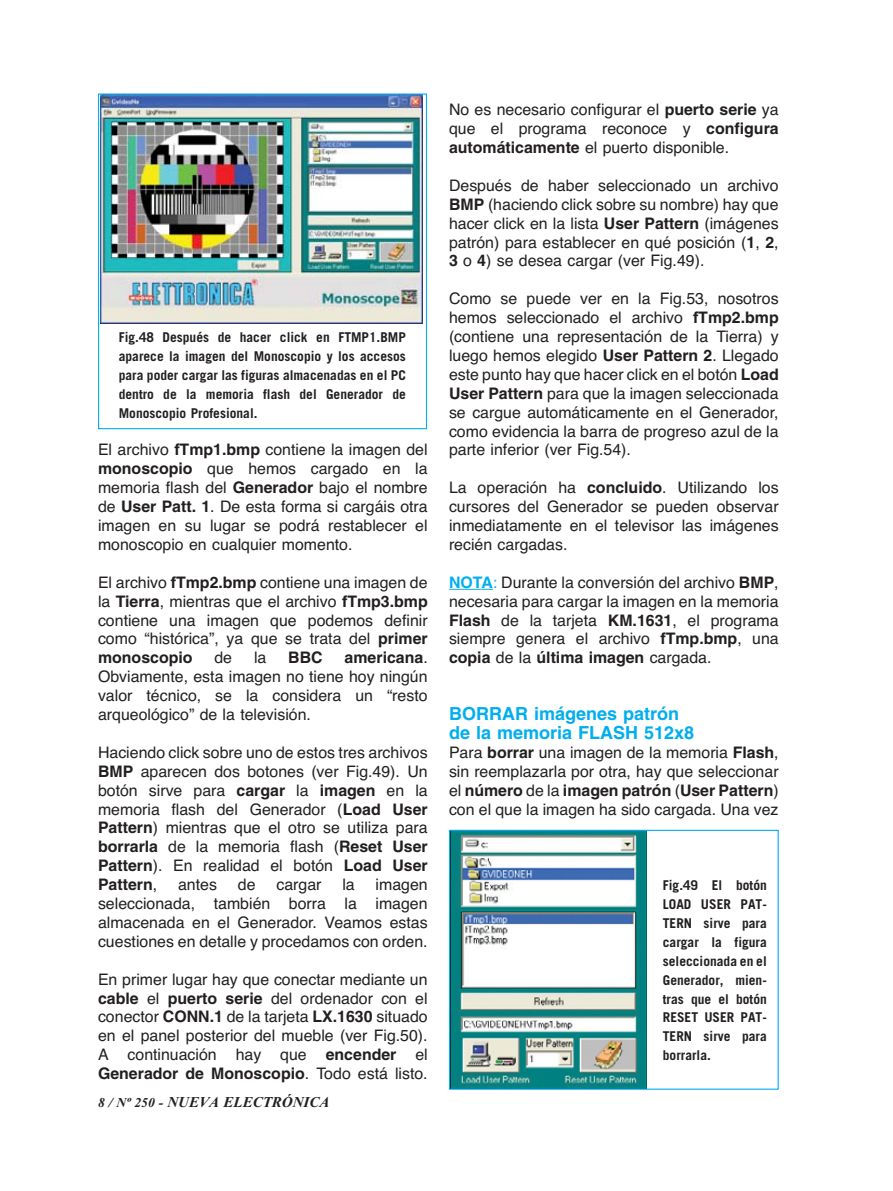
<style>
.page{position:relative;width:893px;height:1191px;background:#fff}
.page>*{position:absolute;margin:0;border:0;box-sizing:border-box;transform-origin:0 0}
.t1{font:700 18px/18.9px "Helvetica";color:#00aeef}
.t2{font:15.9px/18.9px "Helvetica";color:#231f20;text-align:justify}
.t3{font:700 15.9px "Helvetica";color:#231f20}
.t4{font:italic 700 15px "Times New Roman";color:#231f20}
.t5{font:700 13.5px/18.9px "Trade Gothic";color:#231f20;text-align:justify}
.s1{font-weight:700}
.s2{font-size:13.5px}
.s3{font-weight:700;color:#00aeef}
.s4{color:#00aeef}
</style>
<div class="page">
<hr style="left:449px;top:589px;width:32px;height:1px;background:#00aeef">
<svg style="left:481px;top:589px;width:12px;height:1px"></svg>
<img style="left:101px;top:95px;width:321px;height:228px">
<div style="left:98px;top:93px;width:329px;height:336px;border:1px solid #00aeef"></div>
<img style="left:451px;top:832px;width:195px;height:256px">
<div style="left:449px;top:830px;width:329px;height:260px;border:1px solid #00aeef"></div>
<p class="t5" style="left:119px;top:329px;width:289px">Fig.48 Después de hacer click en FTMP1.BMP aparece la imagen del Monoscopio y los accesos para poder cargar las figuras almacenadas en el PC dentro de la memoria flash del Generador de Monoscopio Profesional.</p>
<p class="t2" style="left:98px;top:442px;width:331px">El archivo <span class="s1">fTmp1.bmp</span> contiene la imagen del <span class="s1">monoscopio</span> que hemos cargado en la memoria flash del <span class="s1">Generador</span> bajo el nombre de <span class="s1">User Patt. 1</span>. De esta forma si cargáis otra imagen en su lugar se podrá restablecer el monoscopio en cualquier momento.</p>
<p class="t2" style="left:98px;top:574px;width:331px">El archivo <span class="s1">fTmp2.bmp</span> contiene una imagen de la <span class="s1">Tierra</span>, mientras que el archivo <span class="s1">fTmp3.bmp </span>contiene una imagen que podemos definir como “histórica”, ya que se trata del <span class="s1">primer monoscopio</span></p>
<p class="t2" style="left:214px;top:650px;width:19px">de</p>
<p class="t2" style="left:254px;top:650px;width:14px">la</p>
<p class="t3" style="left:288px;top:652px;width:36px">BBC</p>
<p class="t2" style="left:98px;top:650px;width:331px;text-indent:246px"><span class="s1">americana</span>.<br>Obviamente, esta imagen no tiene hoy ningún valor técnico, se la considera un “resto arqueológico” de la televisión.</p>
<p class="t2" style="left:98px;top:744px;width:331px">Haciendo click sobre uno de estos tres archivos <span class="s1">BMP</span> aparecen dos botones (ver Fig.49). Un botón sirve para <span class="s1">cargar</span> la <span class="s1">imagen</span> en la memoria flash del Generador (<span class="s1">Load User Pattern</span>) mientras que el otro se utiliza para <span class="s1">borrarla</span> de la memoria flash (<span class="s1">Reset User Pattern</span>). En realidad el botón <span class="s1">Load User Pattern</span>,</p>
<p class="t2" style="left:178px;top:877px;width:40px">antes</p>
<p class="t2" style="left:238px;top:877px;width:19px">de</p>
<p class="t2" style="left:276px;top:877px;width:47px">cargar</p>
<p class="t2" style="left:342px;top:877px;width:14px">la</p>
<p class="t2" style="left:98px;top:877px;width:331px;text-indent:277px">imagen seleccionada, también borra la imagen almacenada en el Generador. Veamos estas cuestiones en detalle y procedamos con orden.</p>
<p class="t2" style="left:98px;top:971px;width:331px">En primer lugar hay que conectar mediante un <span class="s1">cable</span> el <span class="s1">puerto serie</span> del ordenador con el conector <span class="s1">CONN.1</span> de la tarjeta <span class="s1">LX.1630</span> situado en el panel posterior del mueble (ver Fig.50).<br>A continuación hay que <span class="s1">encender</span> el <span class="s1">Generador de Monoscopio</span>. Todo está listo.</p>
<p class="t4" style="left:98px;top:1097px;width:233px"><span class="s2">8 / Nº 250 -</span> NUEVA ELECTRÓNICA</p>
<p class="t2" style="left:449px;top:102px;width:331px">No es necesario configurar el <span class="s1">puerto serie</span> ya que el programa reconoce y <span class="s1">configura automáticamente</span> el puerto disponible.</p>
<p class="t2" style="left:449px;top:177px;width:331px">Después de haber seleccionado un archivo <span class="s1">BMP</span> (haciendo click sobre su nombre) hay que hacer click en la lista <span class="s1">User Pattern</span> (imágenes patrón) para establecer en qué posición (<span class="s1">1</span>, <span class="s1">2</span>, <span class="s1">3</span> o <span class="s1">4</span>) se desea cargar (ver Fig.49).</p>
<p class="t2" style="left:449px;top:291px;width:331px">Como se puede ver en la Fig.53, nosotros hemos seleccionado el archivo <span class="s1">fTmp2.bmp </span>(contiene una representación de la Tierra) y luego hemos elegido <span class="s1">User Pattern 2</span>. Llegado este punto hay que hacer click en el botón <span class="s1">Load User Pattern</span> para que la imagen seleccionada se cargue automáticamente en el Generador, como evidencia la barra de progreso azul de la parte inferior (ver Fig.54).</p>
<p class="t2" style="left:449px;top:480px;width:331px">La operación ha <span class="s1">concluido</span>. Utilizando los cursores del Generador se pueden observar inmediatamente en el televisor las imágenes recién cargadas.</p>
<p class="t2" style="left:449px;top:574px;width:331px"><span class="s3">NOTA</span><span class="s4">:</span> Durante la conversión del archivo <span class="s1">BMP</span>, necesaria para cargar la imagen en la memoria <span class="s1">Flash</span> de la tarjeta <span class="s1">KM.1631</span>, el programa siempre genera el archivo <span class="s1">fTmp.bmp</span>, una <span class="s1">copia</span> de la <span class="s1">última imagen</span> cargada.</p>
<p class="t1" style="left:449px;top:706px;width:247px">BORRAR imágenes patrón de la memoria FLASH 512x8</p>
<p class="t2" style="left:449px;top:744px;width:331px">Para <span class="s1">borrar</span> una imagen de la memoria <span class="s1">Flash</span>, sin reemplazarla por otra, hay que seleccionar el <span class="s1">número</span> de la <span class="s1">imagen patrón</span> (<span class="s1">User Pattern</span>) con el que la imagen ha sido cargada. Una vez</p>
<p class="t5" style="left:663px;top:877px;width:105px">Fig.49 El botón LOAD USER PAT-TERN sirve para cargar la figura seleccionada en el Generador, mien&shy;tras que el botón RESET USER PAT-TERN sirve para borrarla.</p>
</div>
